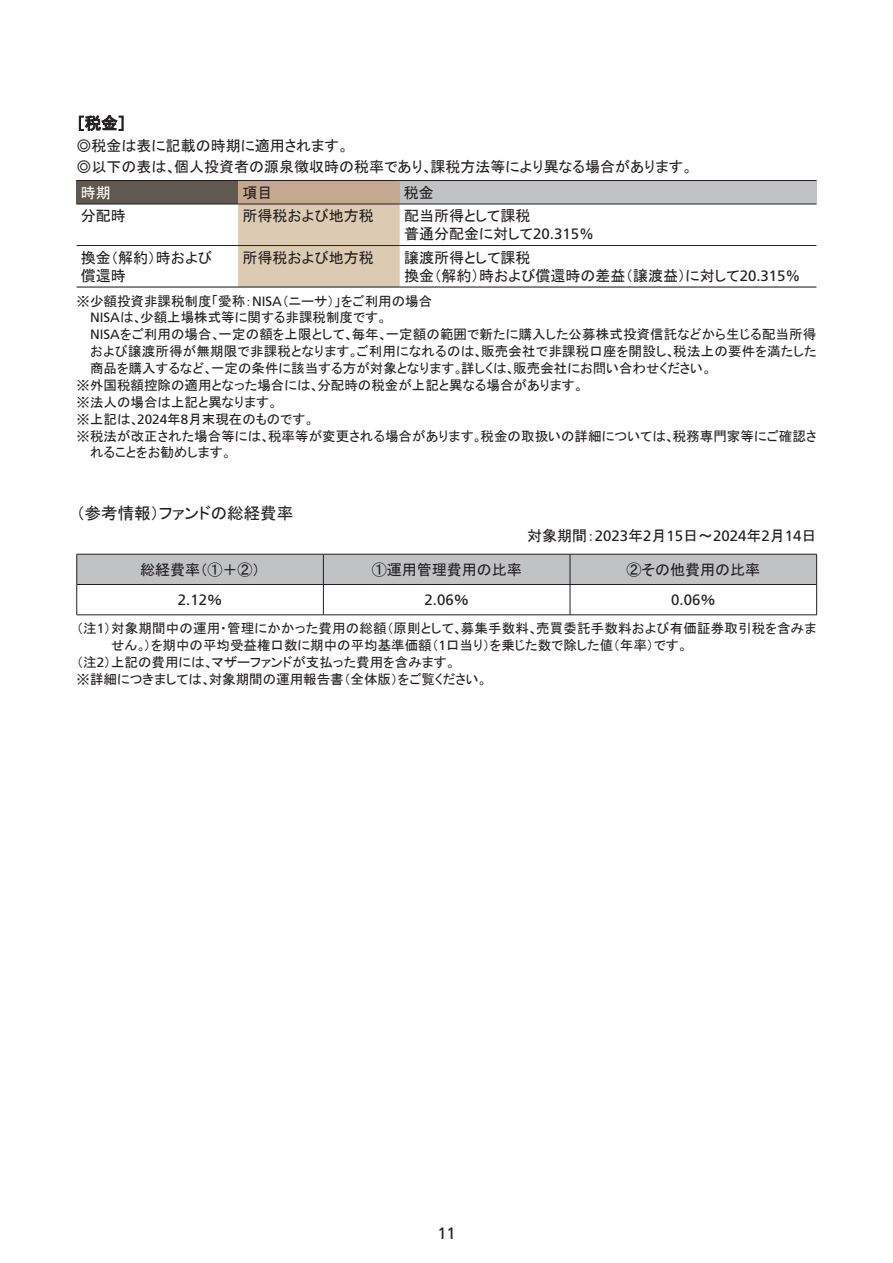
<style>
.page{position:relative;width:893px;height:1263px;background:#fff}
.page>*{position:absolute;margin:0;border:0;box-sizing:border-box;transform-origin:0 0}
.t1{font:16.5px "MS P Gothic";color:#231f20}
.t2{font:16.5px "Frutiger LT Std";color:#231f20}
.t3{font:15px/18px "MS P Gothic";color:#231f20}
.t4{font:15px "Frutiger LT Std";color:#231f20}
.t5{font:15px "MS P Gothic";color:#fff}
.t6{font:13.5px "MS P Gothic";color:#231f20}
.s1{font-family:"Frutiger LT Std"}
.s2{font-family:"MS P Gothic"}
</style>
<div class="page">
<svg style="left:79px;top:115px;width:44px;height:16px"></svg>
<div style="left:77px;top:180px;width:161px;height:24px;background:#625852"></div>
<div style="left:238px;top:180px;width:162px;height:24px;background:#c4a88f"></div>
<div style="left:400px;top:180px;width:416px;height:24px;background:#c1c2c4"></div>
<div style="left:238px;top:205px;width:162px;height:81px;background:#ddcab2"></div>
<hr style="left:77px;top:180px;width:161px;height:1px;background:#231f20">
<hr style="left:238px;top:180px;width:162px;height:1px;background:#231f20">
<hr style="left:400px;top:180px;width:416px;height:1px;background:#231f20">
<hr style="left:77px;top:204px;width:161px;height:1px;background:#231f20">
<hr style="left:238px;top:204px;width:162px;height:1px;background:#231f20">
<hr style="left:400px;top:204px;width:416px;height:1px;background:#231f20">
<hr style="left:77px;top:245px;width:161px;height:1px;background:#231f20">
<hr style="left:238px;top:245px;width:162px;height:1px;background:#231f20">
<hr style="left:400px;top:245px;width:416px;height:1px;background:#231f20">
<hr style="left:77px;top:286px;width:161px;height:2px;background:#231f20">
<hr style="left:238px;top:286px;width:162px;height:2px;background:#231f20">
<hr style="left:400px;top:286px;width:416px;height:2px;background:#231f20">
<div style="left:77px;top:555px;width:739px;height:29px;background:#c1c2c4"></div>
<hr style="left:77px;top:554px;width:246px;height:1px;background:#231f20">
<hr style="left:76px;top:554px;width:1px;height:30px;background:#231f20">
<hr style="left:323px;top:554px;width:247px;height:1px;background:#231f20">
<hr style="left:323px;top:554px;width:1px;height:30px;background:#231f20">
<hr style="left:570px;top:554px;width:247px;height:1px;background:#231f20">
<hr style="left:570px;top:554px;width:1px;height:30px;background:#231f20">
<hr style="left:816px;top:554px;width:1px;height:30px;background:#231f20">
<hr style="left:77px;top:584px;width:246px;height:1px;background:#231f20">
<hr style="left:76px;top:585px;width:1px;height:30px;background:#231f20">
<hr style="left:323px;top:584px;width:247px;height:1px;background:#231f20">
<hr style="left:323px;top:585px;width:1px;height:30px;background:#231f20">
<hr style="left:570px;top:584px;width:247px;height:1px;background:#231f20">
<hr style="left:570px;top:585px;width:1px;height:30px;background:#231f20">
<hr style="left:816px;top:585px;width:1px;height:30px;background:#231f20">
<hr style="left:77px;top:614px;width:246px;height:1px;background:#231f20">
<hr style="left:323px;top:614px;width:247px;height:1px;background:#231f20">
<hr style="left:570px;top:614px;width:247px;height:1px;background:#231f20">
<p class="t1" style="left:77px;top:115px;width:51px">［税金］</p>
<p class="t3" style="left:77px;top:135px;width:618px;line-height:21px">◎税金は表に記載の時期に適用されます。<br>◎以下の表は、個人投資者の源泉徴収時の税率であり、課税方法等により異なる場合があります。</p>
<p class="t5" style="left:81px;top:185px;width:31px">時期</p>
<p class="t3" style="left:242px;top:183px;width:31px">項目</p>
<p class="t3" style="left:404px;top:183px;width:31px">税金</p>
<p class="t3" style="left:81px;top:207px;width:46px">分配時</p>
<p class="t3" style="left:242px;top:207px;width:133px">所得税および地方税</p>
<p class="t3" style="left:404px;top:207px;width:192px">配当所得として課税<br>普通分配金に対して<span class="s1">20.315%</span></p>
<p class="t3" style="left:81px;top:248px;width:133px">換金（解約）時および償還時</p>
<p class="t3" style="left:242px;top:248px;width:133px">所得税および地方税</p>
<p class="t3" style="left:404px;top:248px;width:398px">譲渡所得として課税<br>換金（解約）時および償還時の差益（譲渡益）に対して<span class="s1">20.315%</span></p>
<p class="t6" style="left:77px;top:294px;width:357px">※少額投資非課税制度「愛称：<span class="s1">NISA</span>（ニーサ）」をご利用の場合</p>
<p class="t6" style="left:90px;top:311px;width:299px"><span class="s1">NISA</span>は、少額上場株式等に関する非課税制度です。</p>
<p class="t6" style="left:90px;top:328px;width:728px"><span class="s1">NISA</span>をご利用の場合、一定の額を上限として、毎年、一定額の範囲で新たに購入した公募株式投資信託などから生じる配当所得</p>
<p class="t6" style="left:90px;top:345px;width:728px">および譲渡所得が無期限で非課税となります。ご利用になれるのは、販売会社で非課税口座を開設し、税法上の要件を満たした</p>
<p class="t6" style="left:90px;top:361px;width:623px">商品を購入するなど、一定の条件に該当する方が対象となります。詳しくは、販売会社にお問い合わせください。</p>
<p class="t6" style="left:77px;top:378px;width:509px">※外国税額控除の適用となった場合には、分配時の税金が上記と異なる場合があります。</p>
<p class="t6" style="left:77px;top:395px;width:203px">※法人の場合は上記と異なります。</p>
<p class="t6" style="left:77px;top:412px;width:239px">※上記は、<span class="s1">2024</span>年<span class="s1">8</span>月末現在のものです。</p>
<p class="t6" style="left:77px;top:429px;width:741px">※税法が改正された場合等には、税率等が変更される場合があります。税金の取扱いの詳細については、税務専門家等にご確認さ</p>
<p class="t6" style="left:90px;top:446px;width:143px">れることをお勧めします。</p>
<p class="t1" style="left:77px;top:505px;width:218px">（参考情報）ファンドの総経費率</p>
<p class="t4" style="left:527px;top:527px;width:291px"><span class="s2">対象期間：</span>2023<span class="s2">年</span>2<span class="s2">月</span>15<span class="s2">日～</span>2024<span class="s2">年</span>2<span class="s2">月</span>14<span class="s2">日</span></p>
<p class="t3" style="left:140px;top:560px;width:121px">総経費率（①＋②）</p>
<p class="t3" style="left:372px;top:560px;width:151px">①運用管理費用の比率</p>
<p class="t3" style="left:626px;top:560px;width:135px">②その他費用の比率</p>
<p class="t4" style="left:178px;top:591px;width:46px">2.12<span class="s2">％</span></p>
<p class="t4" style="left:425px;top:591px;width:46px">2.06<span class="s2">％</span></p>
<p class="t4" style="left:671px;top:591px;width:46px">0.06<span class="s2">％</span></p>
<p class="t6" style="left:77px;top:621px;width:741px">（注<span class="s1">1</span>）対象期間中の運用・管理にかかった費用の総額（原則として、募集手数料、売買委託手数料および有価証券取引税を含みま</p>
<p class="t6" style="left:111px;top:638px;width:578px">せん。）を期中の平均受益権口数に期中の平均基準価額（<span class="s1">1</span>口当り）を乗じた数で除した値（年率）です。</p>
<p class="t6" style="left:77px;top:655px;width:381px">（注<span class="s1">2</span>）上記の費用には、マザーファンドが支払った費用を含みます。</p>
<p class="t6" style="left:77px;top:672px;width:412px">※詳細につきましては、対象期間の運用報告書（全体版）をご覧ください。</p>
<p class="t2" style="left:437px;top:1223px;width:20px">11</p>
</div>
